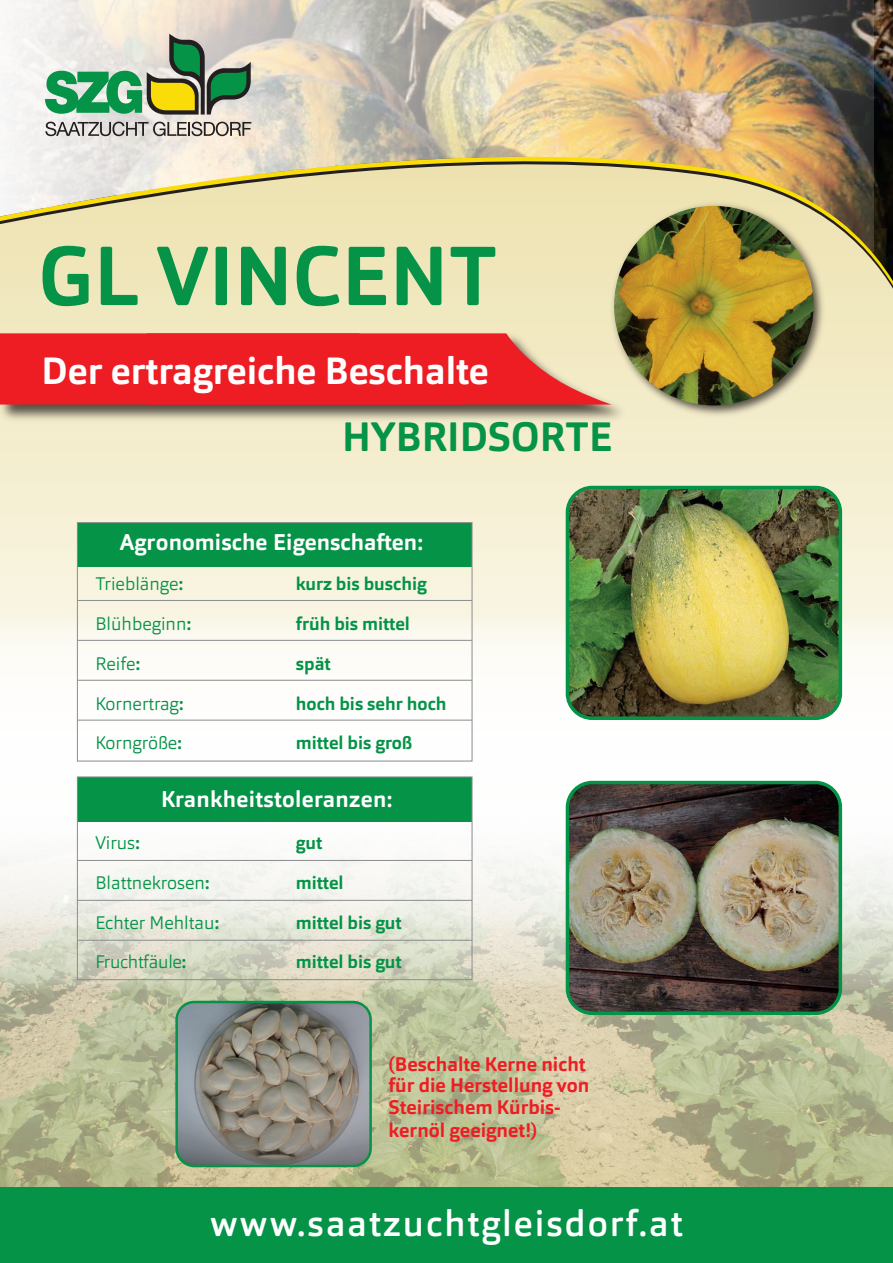
<style>
.page{position:relative;width:893px;height:1263px;background:#fff}
.page>*{position:absolute;margin:0;border:0;box-sizing:border-box;transform-origin:0 0}
.t1{font:700 82.5px "Orgon";color:#049347}
.t2{font:700 40.5px "Orgon";color:#049347}
.t3{font:700 37.5px "Orgon";color:#fff}
.t4{font:500 36px "Orgon";letter-spacing:.055em;color:#fff}
.t5{font:700 22.5px "Orgon";letter-spacing:.015em;color:#fff}
.t6{font:700 19.5px/22.4px "Orgon";color:#ee1d23}
.t7{font:700 18px "Orgon";color:#049347}
.t8{font:300 18px "Orgon";color:#049347}
.t9{font:300 18px "Orgon";letter-spacing:-.02em;color:#049347}
.s1{font-weight:700}
</style>
<div class="page">
<svg style="left:0;top:328px;width:893px;height:292px;background:#f4efd4"></svg>
<div style="left:0;top:281px;width:893px;height:44px;background:#f0e8be"></div>
<img style="left:0;top:0;width:893px;height:281px">
<img style="left:0;top:0;width:873px;height:251px">
<img style="left:0;top:989px;width:893px;height:198px">
<svg style="left:0;top:860px;width:893px;height:129px"></svg>
<div style="left:0;top:795px;width:893px;height:65px;background:#fcfcfb"></div>
<div style="left:0;top:620px;width:893px;height:175px;background:linear-gradient(to bottom,#fcfaf2,#fdfeff)"></div>
<div style="left:0;top:1187px;width:893px;height:76px;background:#049347"></div>
<img style="left:0;top:329px;width:633px;height:97px">
<div style="left:0;top:333px;width:509px;height:72px;background:#ee1d23"></div>
<img style="left:509px;top:198px;width:325px;height:223px">
<img style="left:614px;top:206px;width:200px;height:199px;border-radius:100px">
<div style="left:566px;top:486px;width:276px;height:234px;background:#049347;border-radius:27px"></div>
<div style="left:566px;top:781px;width:276px;height:234px;background:#049347;border-radius:27px"></div>
<img style="left:569px;top:784px;width:270px;height:227px">
<img style="left:569px;top:489px;width:270px;height:227px">
<div style="left:77px;top:522px;width:395px;height:44px;background:#049347"></div>
<hr style="left:77px;top:640px;width:395px;height:1px;background:#8a8c8f">
<hr style="left:77px;top:600px;width:395px;height:1px;background:#8a8c8f">
<hr style="left:77px;top:680px;width:395px;height:1px;background:#8a8c8f">
<hr style="left:77px;top:720px;width:395px;height:1px;background:#8a8c8f">
<div style="left:77px;top:522px;width:395px;height:239px;border:1px solid #8a8c8f"></div>
<hr style="left:77px;top:860px;width:395px;height:1px;background:#8a8c8f">
<hr style="left:77px;top:900px;width:395px;height:1px;background:#8a8c8f">
<hr style="left:77px;top:940px;width:395px;height:1px;background:#8a8c8f">
<div style="left:77px;top:777px;width:395px;height:45px;background:#049347"></div>
<div style="left:77px;top:777px;width:395px;height:203px;border:1px solid #8a8c8f"></div>
<svg style="left:45px;top:122px;width:206px;height:14px;background:#a8a29e"></svg>
<svg style="left:45px;top:34px;width:206px;height:81px;background:#95b690"></svg>
<svg style="left:175px;top:1001px;width:197px;height:166px;background:#14954f"></svg>
<img style="left:178px;top:1003px;width:191px;height:162px">
<h1 class="t1" style="left:39px;top:223px;width:461px">GL VINCENT</h1>
<h3 class="t3" style="left:42px;top:347px;width:449px">Der ertragreiche Beschalte</h3>
<h2 class="t2" style="left:342px;top:410px;width:272px">HYBRIDSORTE</h2>
<p class="t5" style="left:120px;top:528px;width:305px">Agronomische Eigenschaften:</p>
<p class="t8" style="left:95px;top:573px;width:89px">Trieblänge<span class="s1">:</span></p>
<p class="t7" style="left:296px;top:573px;width:132px">kurz bis buschig</p>
<p class="t8" style="left:95px;top:612px;width:97px">Blühbeginn<span class="s1">:</span></p>
<p class="t7" style="left:296px;top:612px;width:116px">früh bis mittel</p>
<p class="t8" style="left:95px;top:652px;width:46px">Reife<span class="s1">:</span></p>
<p class="t7" style="left:296px;top:652px;width:36px">spät</p>
<p class="t8" style="left:95px;top:692px;width:90px">Kornertrag<span class="s1">:</span></p>
<p class="t7" style="left:296px;top:692px;width:152px">hoch bis sehr hoch</p>
<p class="t8" style="left:95px;top:732px;width:88px">Korngröße<span class="s1">:</span></p>
<p class="t7" style="left:296px;top:732px;width:118px">mittel bis groß</p>
<p class="t5" style="left:161px;top:784px;width:233px">Krankheitstoleranzen:</p>
<p class="t8" style="left:95px;top:831px;width:46px">Virus<span class="s1">:</span></p>
<p class="t7" style="left:296px;top:831px;width:28px">gut</p>
<p class="t8" style="left:95px;top:871px;width:116px">Blattnekrosen<span class="s1">:</span></p>
<p class="t7" style="left:296px;top:871px;width:49px">mittel</p>
<p class="t8" style="left:95px;top:911px;width:125px">Echter Mehltau<span class="s1">:</span></p>
<p class="t7" style="left:296px;top:911px;width:107px">mittel bis gut</p>
<p class="t9" style="left:95px;top:950px;width:92px">Fruchtfäule<span class="s1">:</span></p>
<p class="t7" style="left:296px;top:950px;width:107px">mittel bis gut</p>
<p class="t6" style="left:388px;top:1052px;width:202px">(Beschalte Kerne nicht für die Herstellung von<br>Steirischem Kürbis&shy;kernöl geeignet!)</p>
<h3 class="t4" style="left:210px;top:1200px;width:474px">www.saatzuchtgleisdorf.at</h3>
</div>
